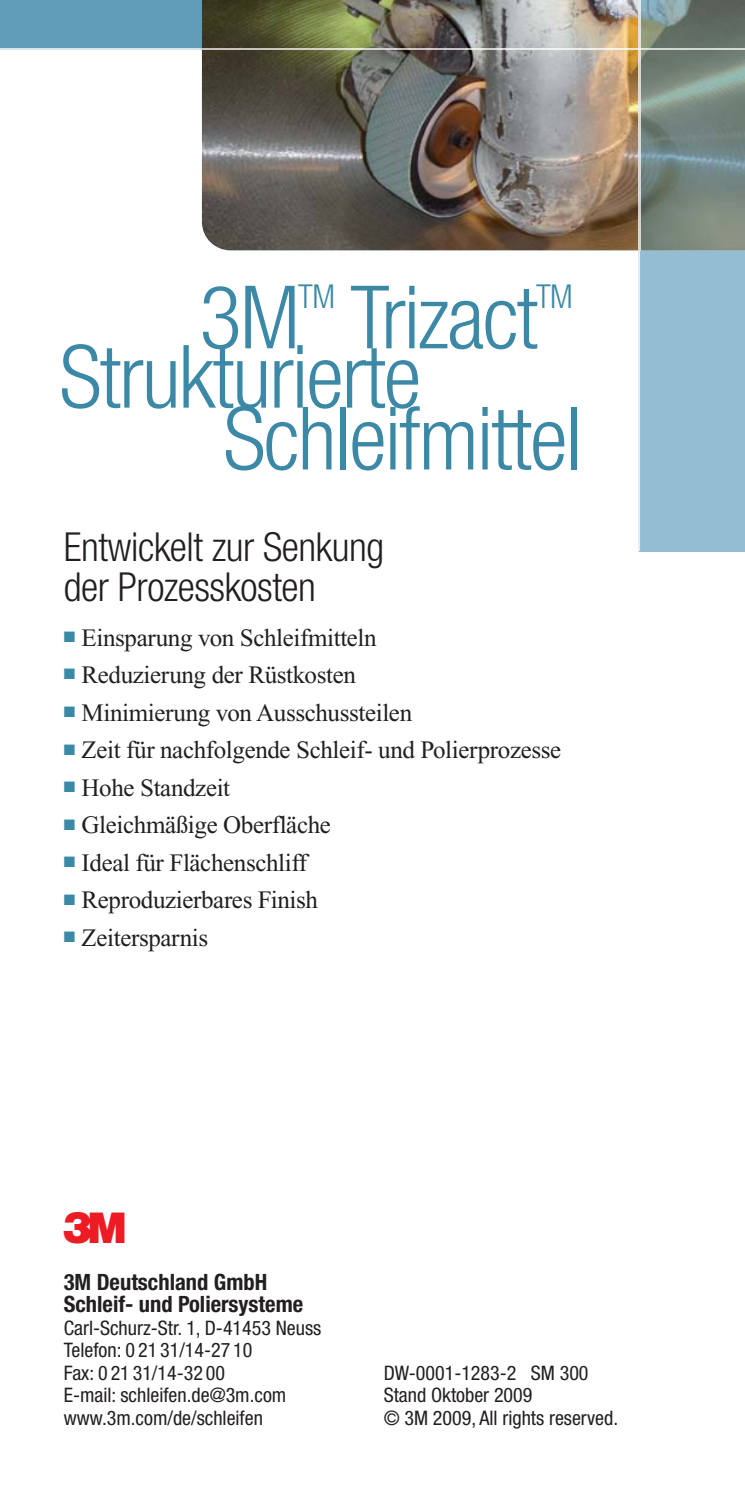
<style>
.page{position:relative;width:745px;height:1489px;background:#fff}
.page>*{position:absolute;margin:0;border:0;box-sizing:border-box;transform-origin:0 0}
.t1{font:300 condensed 87.5px/61.8px "Helvetica Neue";letter-spacing:-.02em;color:#3b89a6}
.t2{font:45px "Logo 3 Mps";color:#ed1c24}
.t3{font:300 condensed 40px/40px "Helvetica Neue";letter-spacing:-.01em;color:#231f20}
.t4{font:300 condensed 33px "Helvetica Neue";color:#3b89a6}
.t5{font:25px "Times New Roman";letter-spacing:-.015em;color:#231f20}
.t6{font:700 condensed 22.5px/22.5px "Helvetica Neue";color:#231f20}
.t7{font:condensed 20px/22.5px "Helvetica Neue";color:#231f20}
.s1{color:#3b89a6}
</style>
<div class="page">
<img style="left:202px;top:50px;width:436px;height:200px">
<div style="left:638px;top:250px;width:106px;height:302px;background:#94bdd1"></div>
<img style="left:638px;top:50px;width:106px;height:200px">
<hr style="left:638px;top:250px;width:1px;height:301px;background:#e3edf3">
<img style="left:0;top:0;width:744px;height:50px">
<h1 class="t1" style="left:199px;top:294px;width:102px">3M</h1>
<h3 class="t4" style="left:298px;top:285px;width:38px">TM</h3>
<h1 class="t1" style="left:350px;top:294px;width:189px">Trizact</h1>
<h3 class="t4" style="left:536px;top:285px;width:38px">TM</h3>
<h1 class="t1" style="left:223px;top:353px;width:359px;text-indent:-164px">Strukturierte<br>Schleifmittel</h1>
<h3 class="t3" style="left:64px;top:530px;width:322px">Entwickelt zur Senkung der Prozesskosten</h3>
<p class="t5" style="left:64px;top:628px;width:314px"><span class="s1">■</span> Einsparung von Schleifmitteln</p>
<p class="t5" style="left:64px;top:666px;width:293px"><span class="s1">■</span> Reduzierung der Rüstkosten</p>
<p class="t5" style="left:64px;top:703px;width:349px"><span class="s1">■</span> Minimierung von Ausschussteilen</p>
<p class="t5" style="left:64px;top:741px;width:498px"><span class="s1">■</span> Zeit für nachfolgende Schleif- und Polierprozesse</p>
<p class="t5" style="left:64px;top:778px;width:168px"><span class="s1">■</span> Hohe Standzeit</p>
<p class="t5" style="left:64px;top:816px;width:268px"><span class="s1">■</span> Gleichmäßige Oberfläche</p>
<p class="t5" style="left:64px;top:853px;width:244px"><span class="s1">■</span> Ideal für Flächenschliff</p>
<p class="t5" style="left:64px;top:891px;width:255px"><span class="s1">■</span> Reproduzierbares Finish</p>
<p class="t5" style="left:64px;top:928px;width:146px"><span class="s1">■</span> Zeitersparnis</p>
<h2 class="t2" style="left:64px;top:1205px;width:73px">3</h2>
<p class="t6" style="left:64px;top:1272px;width:241px">3M Deutschland GmbH<br>Schleif- und Poliersysteme</p>
<p class="t7" style="left:64px;top:1318px;width:259px">Carl-Schurz-Str. 1, D-41453 Neuss<br>Telefon: 0 21 31/14-27 10<br>Fax: 0 21 31/14-32 00<br>E-mail: schleifen.de@3m.com www.3m.com/de/schleifen</p>
<p class="t7" style="left:383px;top:1362px;width:236px">DW-0001-1283-2 SM 300<br>Stand Oktober 2009<br>© 3M 2009, All rights reserved.</p>
</div>
